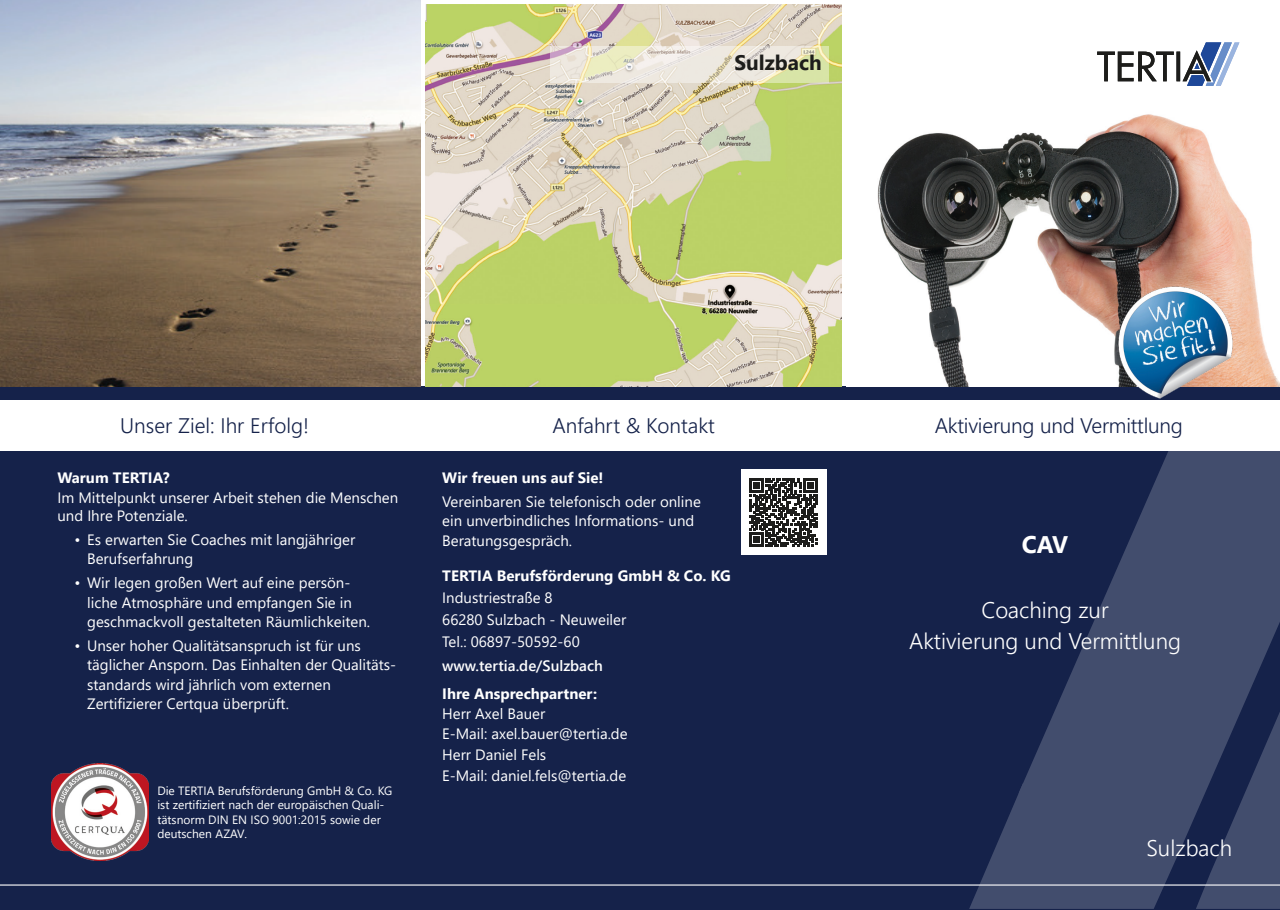
<style>
.page{position:relative;width:1280px;height:910px;background:#fff}
.page>*{position:absolute;margin:0;border:0;box-sizing:border-box;transform-origin:0 0}
.t1{font:700 24px "Segoe UI";color:#fff}
.t2{font:300 22.5px/31.2px "Segoe UI";color:#fff;text-align:center}
.t3{font:300 21px "Segoe UI";letter-spacing:-.005em;color:#15224a}
.t4{font:700 21px "Segoe UI";color:#1d1d1b}
.t5{font:15px/19.5px "Segoe UI";color:#fff}
.t6{font:700 15px "Segoe UI";color:#fff}
.t7{font:600 15px "Segoe UI";color:#fff}
.t8{font:12px/14.4px "Segoe UI";color:#fff}
</style>
<div class="page">
<div style="left:0;top:387px;width:1280px;height:523px;background:#15224a"></div>
<hr style="left:0;top:884px;width:1280px;height:2px;background:#fff">
<svg style="left:1023px;top:451px;width:257px;height:392px;fill:#424d6d"></svg>
<svg style="left:969px;top:783px;width:214px;height:126px"></svg>
<svg style="left:1196px;top:711px;width:84px;height:198px"></svg>
<img style="left:877px;top:42px;width:403px;height:345px">
<img style="left:0;top:0;width:421px;height:387px">
<img style="left:425px;top:4px;width:417px;height:383px">
<svg style="left:1097px;top:43px;width:142px;height:43px"></svg>
<svg style="left:550px;top:46px;width:279px;height:37px;background:#e8e4d1"></svg>
<div style="left:0;top:400px;width:1280px;height:51px;background:#fff"></div>
<img style="left:51px;top:763px;width:98px;height:98px">
<div style="left:741px;top:470px;width:85px;height:85px;background:#fff"></div>
<svg style="left:749px;top:478px;width:69px;height:69px"></svg>
<img style="left:1116px;top:285px;width:118px;height:114px">
<h3 class="t4" style="left:734px;top:42px;width:89px">Sulzbach</h3>
<h3 class="t3" style="left:120px;top:406px;width:190px">Unser Ziel: Ihr Erfolg!</h3>
<h3 class="t3" style="left:552px;top:406px;width:164px">Anfahrt &amp; Kontakt</h3>
<h3 class="t3" style="left:935px;top:406px;width:250px">Aktivierung und Vermittlung</h3>
<p class="t6" style="left:57px;top:463px;width:114px">Warum TERTIA?</p>
<p class="t5" style="left:57px;top:487px;width:342px;line-height:18px">Im Mittelpunkt unserer Arbeit stehen die Menschen und Ihre Potenziale.</p>
<p class="t5" style="left:87px;top:528px;width:270px;text-indent:-13px">• Es erwarten Sie Coaches mit langjähriger<br>Berufserfahrung</p>
<p class="t5" style="left:87px;top:572px;width:284px;text-indent:-13px">• Wir legen großen Wert auf eine persön&shy;liche Atmosphäre und empfangen Sie in geschmackvoll gestalteten Räumlichkeiten.</p>
<p class="t5" style="left:87px;top:634px;width:311px;text-indent:-13px">• Unser hoher Qualitätsanspruch ist für uns täglicher Ansporn. Das Einhalten der Qualitäts&shy;standards wird jährlich vom externen Zertifizierer Certqua überprüft.</p>
<p class="t6" style="left:442px;top:463px;width:163px">Wir freuen uns auf Sie!</p>
<p class="t5" style="left:442px;top:490px;width:260px">Vereinbaren Sie telefonisch oder online ein unverbindliches Informations- und<br>Beratungsgespräch.</p>
<p class="t6" style="left:442px;top:561px;width:290px">TERTIA Berufsförderung GmbH &amp; Co. KG</p>
<p class="t5" style="left:442px;top:585px;width:186px;line-height:22.2px">Industriestraße 8<br>66280 Sulzbach - Neuweiler<br>Tel.: 06897-50592-60</p>
<p class="t7" style="left:442px;top:652px;width:162px">www.tertia.de/Sulzbach</p>
<p class="t6" style="left:442px;top:680px;width:157px">Ihre Ansprechpartner:</p>
<p class="t5" style="left:442px;top:703px;width:187px;line-height:20.1px">Herr Axel Bauer<br>E-Mail: axel.bauer@tertia.de<br>Herr Daniel Fels</p>
<p class="t5" style="left:442px;top:765px;width:185px">E-Mail: daniel.fels@tertia.de</p>
<h1 class="t1" style="left:1022px;top:522px;width:48px">CAV</h1>
<h2 class="t2" style="left:909px;top:592px;width:273px">Coaching zur<br>Aktivierung und Vermittlung</h2>
<p class="t8" style="left:157px;top:782px;width:237px">Die TERTIA Berufsförderung GmbH &amp; Co. KG ist zertifiziert nach der europäischen Quali&shy;tätsnorm DIN EN ISO 9001:2015 sowie der deutschen AZAV.</p>
<h2 class="t2" style="left:1146px;top:830px;width:87px">Sulzbach</h2>
</div>
